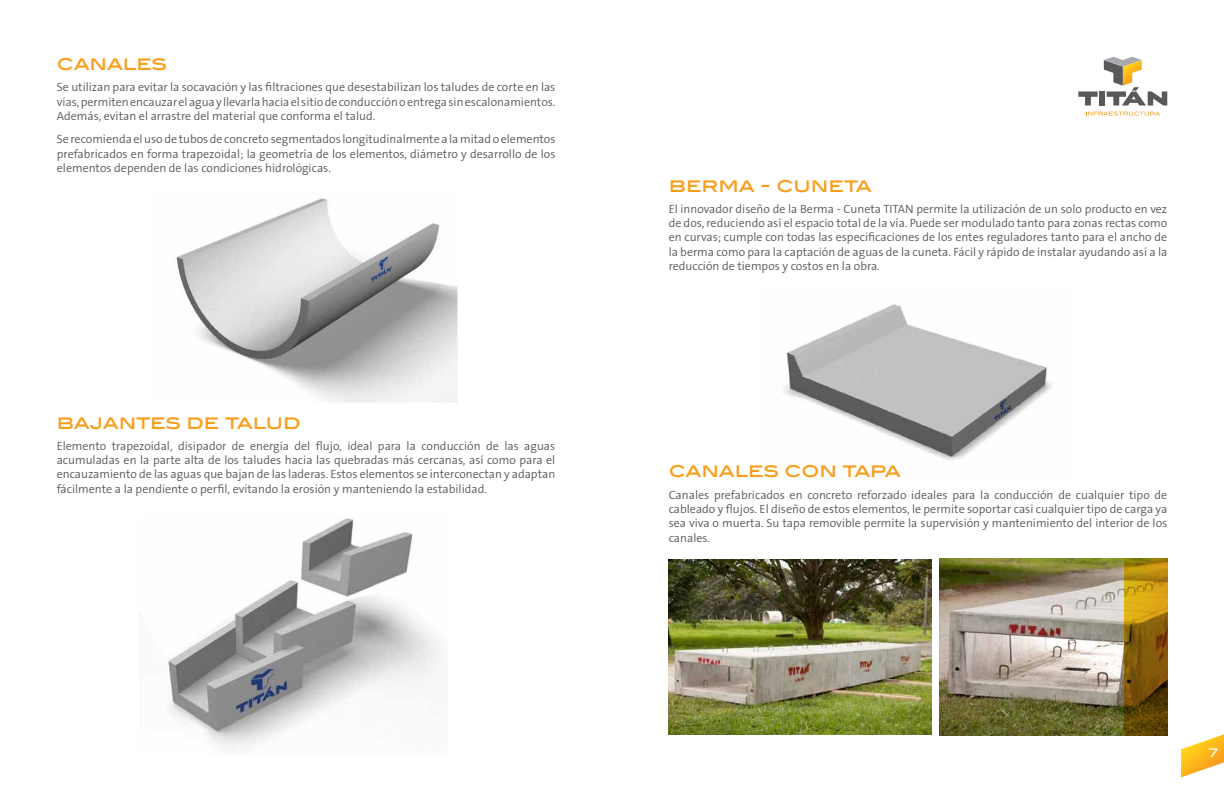
<style>
.page{position:relative;width:1224px;height:792px;background:#fff}
.page>*{position:absolute;margin:0;border:0;box-sizing:border-box;transform-origin:0 0}
.t1{font:500 19px "Blair ITC";letter-spacing:-.01em;color:#f99d1c}
.t2{font:500 12.1px "Blair ITC";color:#fff}
.t3{font:300 12px/14.4px "The Sans B4";color:#58595b;text-align:justify}
</style>
<div class="page">
<svg style="left:1181px;top:734px;width:43px;height:43px"></svg>
<img style="left:784px;top:304px;width:268px;height:156px">
<img style="left:176px;top:198px;width:282px;height:204px">
<img style="left:167px;top:518px;width:274px;height:231px">
<img style="left:669px;top:559px;width:262px;height:175px">
<img style="left:940px;top:558px;width:185px;height:177px">
<svg style="left:1125px;top:558px;width:42px;height:177px;background:#8e680a"></svg>
<svg style="left:1078px;top:91px;width:20px;height:14px"></svg>
<div style="left:1099px;top:91px;width:6px;height:14px;background:#58595b"></div>
<svg style="left:1104px;top:57px;width:63px;height:48px"></svg>
<svg style="left:1086px;top:112px;width:74px;height:4px"></svg>
<h1 class="t1" style="left:57px;top:52px;width:112px">CANALES</h1>
<p class="t3" style="left:57px;top:81px;width:500px">Se utilizan para evitar la socavación y las filtraciones que desestabilizan los taludes de corte en las vías, permiten encauzar el agua y llevarla hacia el sitio de conducción o entrega sin escalonamientos.<br>Además, evitan el arrastre del material que conforma el talud.</p>
<p class="t3" style="left:57px;top:133px;width:500px">Se recomienda el uso de tubos de concreto segmentados longitudinalmente a la mitad o elementos prefabricados en forma trapezoidal; la geometría de los elementos, diámetro y desarrollo de los elementos dependen de las condiciones hidrológicas.</p>
<h1 class="t1" style="left:57px;top:410px;width:245px">BAJANTES DE TALUD</h1>
<p class="t3" style="left:57px;top:439px;width:500px">Elemento trapezoidal, disipador de energía del flujo, ideal para la conducción de las aguas acumuladas en la parte alta de los taludes hacia las quebradas más cercanas, así como para el encauzamiento de las aguas que bajan de las laderas. Estos elementos se interconectan y adaptan fácilmente a la pendiente o perfil, evitando la erosión y manteniendo la estabilidad.</p>
<h1 class="t1" style="left:669px;top:173px;width:205px">BERMA - CUNETA</h1>
<p class="t3" style="left:669px;top:202px;width:500px">El innovador diseño de la Berma - Cuneta TITAN permite la utilización de un solo producto en vez de dos, reduciendo así el espacio total de la vía. Puede ser modulado tanto para zonas rectas como en curvas; cumple con todas las especificaciones de los entes reguladores tanto para el ancho de la berma como para la captación de aguas de la cuneta. Fácil y rápido de instalar ayudando así a la reducción de tiempos y costos en la obra.</p>
<h1 class="t1" style="left:669px;top:458px;width:234px">CANALES CON TAPA</h1>
<p class="t3" style="left:669px;top:488px;width:500px">Canales prefabricados en concreto reforzado ideales para la conducción de cualquier tipo de cableado y flujos. El diseño de estos elementos, le permite soportar casi cualquier tipo de carga ya sea viva o muerta. Su tapa removible permite la supervisión y mantenimiento del interior de los canales.</p>
<p class="t2" style="left:1209px;top:745px;width:11px">7</p>
</div>
